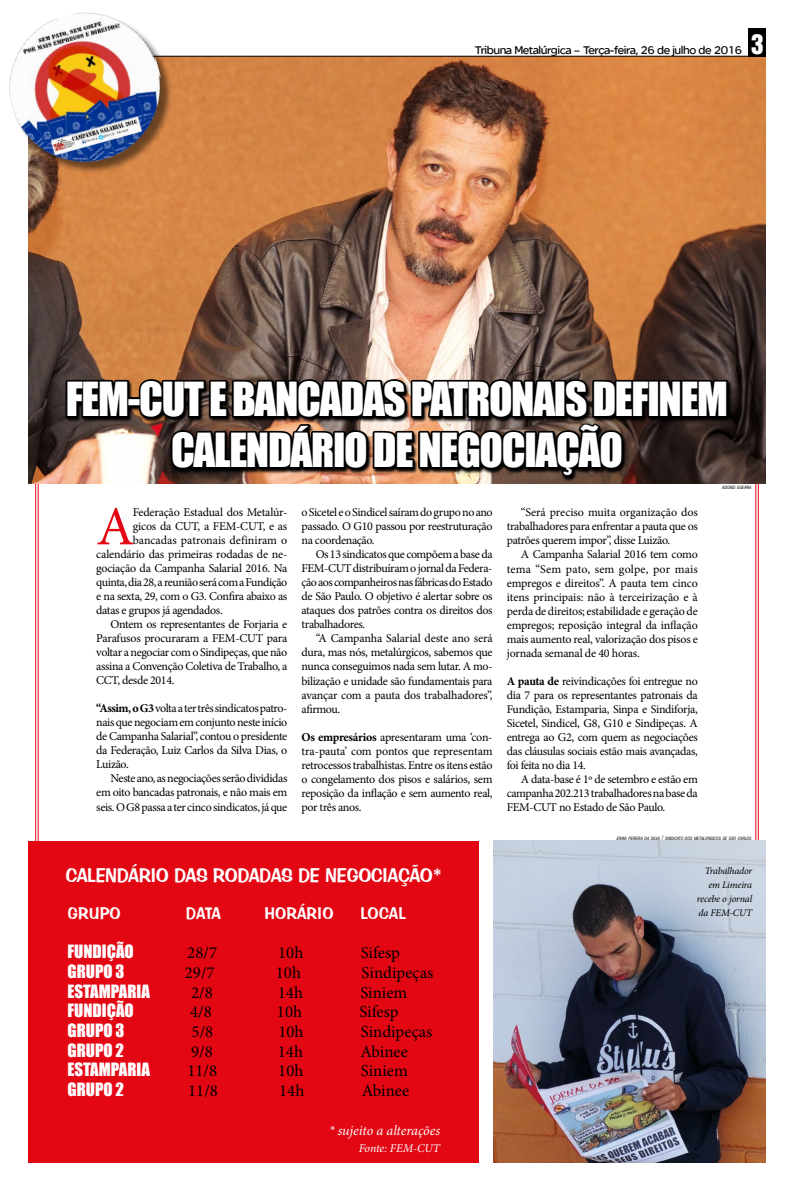
<style>
.page{position:relative;width:794px;height:1191px;background:#fff}
.page>*{position:absolute;margin:0;border:0;box-sizing:border-box;transform-origin:0 0}
.t1{font:55.1px "Minion Pro";color:#e30613}
.t2{font:43.1px/51px "Impact";letter-spacing:-.03em;color:#fff;text-align:center}
.t3{font:19.6px "Impress BT";letter-spacing:-.03em;color:#fff}
.t4{font:16.8px "Minion Pro";color:#000}
.t5{font:16.8px "Impact";letter-spacing:-.02em;color:#fff}
.t6{font:16.8px "Impress BT";color:#fff}
.t7{font:italic 14px "Minion Pro";letter-spacing:-.01em;color:#fff}
.t8{font:12px/14px "Minion Pro";letter-spacing:-.03em;color:#000;text-align:justify}
.t9{font:12px "SE Optimist Semi";letter-spacing:-.04em;color:#000}
.t10{font:12px "Minion Pro";color:#000}
.t11{font:italic 11.8px "Minion Pro";letter-spacing:-.005em;color:#fff}
.t12{font:italic 10px/14px "Minion Pro";letter-spacing:-.015em;color:#000;text-align:right}
.t13{font:italic condensed 4.4px "Swiss 721 BT";color:#000}
.s1{font-family:"Helvetica Inserat";font-size:25px;color:#fff}
.s2{font-weight:700}
.s3{font-size:6.2px}
</style>
<div class="page">
<hr style="left:38px;top:427px;width:1px;height:494px;background:#e30613">
<hr style="left:35px;top:427px;width:1px;height:494px;background:#e30613">
<hr style="left:758px;top:427px;width:1px;height:494px;background:#e30613">
<hr style="left:755px;top:427px;width:1px;height:494px;background:#e30613">
<div style="left:28px;top:841px;width:451px;height:321px;background:#e30613"></div>
<img style="left:28px;top:57px;width:737px;height:426px">
<hr style="left:28px;top:56px;width:738px;height:1px;background:#000">
<div style="left:749px;top:28px;width:17px;height:29px;background:#000"></div>
<svg style="left:64px;top:380px;width:668px;height:102px;background:#99725d"></svg>
<svg style="left:64px;top:334px;width:666px;height:145px;background:#4b3a30"></svg>
<img style="left:9px;top:12px;width:170px;height:169px">
<img style="left:493px;top:840px;width:272px;height:322px">
<p class="t9" style="left:475px;top:43px;width:290px">Tribuna Metalúrgica – Terça-feira, 26 de julho de 2016 <span class="s1">3</span></p>
<h2 class="t2" style="left:66px;top:372px;width:664px">FEM-CUT E BANCADAS PATRONAIS DEFINEM<br>CALENDÁRIO DE NEGOCIAÇÃO</h2>
<h1 class="t1" style="left:96px;top:490px;width:40px">A</h1>
<p class="t8" style="left:133px;top:505px;width:156px">Federação Estadual dos Metalúr-</p>
<p class="t13" style="left:722px;top:485px;width:31px">ADONIS GUERRA</p>
<p class="t8" style="left:301px;top:505px;width:193px">o Sicetel e o Sindicel saíram do grupo no ano passado. O G10 passou por reestruturação na coordenação.</p>
<p class="t8" style="left:301px;top:547px;width:193px;text-indent:14px">Os 13 sindicatos que compõem a base da FEM-CUT distribuíram o jornal da Federa&shy;ção aos companheiros nas fábricas do Estado de São Paulo. O objetivo é alertar sobre os ataques dos patrões contra os direitos dos trabalhadores.</p>
<p class="t8" style="left:301px;top:631px;width:193px;text-indent:14px">“A Campanha Salarial deste ano será dura, mas nós, metalúrgicos, sabemos que nunca conseguimos nada sem lutar. A mo&shy;bilização e unidade são fundamentais para avançar com a pauta dos trabalhadores”, afirmou.</p>
<p class="t8" style="left:301px;top:729px;width:193px"><span class="s2">Os empresários</span> apresentaram uma ‘con&shy;tra-pauta’ com pontos que representam retrocessos trabalhistas. Entre os itens estão o congelamento dos pisos e salários, sem reposição da inflação e sem aumento real, por três anos.</p>
<p class="t8" style="left:507px;top:505px;width:193px;text-indent:14px">“Será preciso muita organização dos trabalhadores para enfrentar a pauta que os patrões querem impor”, disse Luizão.</p>
<p class="t8" style="left:507px;top:548px;width:193px;text-indent:14px">A Campanha Salarial 2016 tem como tema “Sem pato, sem golpe, por mais empregos e direitos”. A pauta tem cinco itens principais: não à terceirização e à perda de direitos; estabilidade e geração de empregos; reposição integral da inflação mais aumento real, valorização dos pisos e jornada semanal de 40 horas.</p>
<p class="t8" style="left:507px;top:674px;width:193px"><span class="s2">A pauta de</span> reivindicações foi entregue no dia 7 para os representantes patronais da Fundição, Estamparia, Sinpa e Sindiforja, Sicetel, Sindicel, G8, G10 e Sindipeças. A entrega ao G2, com quem as negociações das cláusulas sociais estão mais avançadas, foi feita no dia 14.</p>
<p class="t8" style="left:507px;top:772px;width:193px;text-indent:14px">A data-base é 1º de setembro e estão em campanha 202.213 trabalhadores na base da FEM-CUT no Estado de São Paulo.</p>
<p class="t8" style="left:133px;top:519px;width:156px">gicos da CUT, a FEM-CUT, e as</p>
<p class="t10" style="left:133px;top:532px;width:156px">bancadas patronais definiram o</p>
<p class="t8" style="left:96px;top:547px;width:193px">calendário das primeiras rodadas de ne-</p>
<p class="t8" style="left:96px;top:561px;width:192px">gociação da Campanha Salarial 2016. Na</p>
<p class="t8" style="left:96px;top:575px;width:193px">quinta, dia 28, a reunião será com a Fundição</p>
<p class="t8" style="left:96px;top:589px;width:193px">e na sexta, 29, com o G3. Confira abaixo as</p>
<p class="t8" style="left:96px;top:603px;width:128px">datas e grupos já agendados.</p>
<p class="t8" style="left:110px;top:617px;width:178px">Ontem os representantes de Forjaria e</p>
<p class="t8" style="left:96px;top:631px;width:192px">Parafusos procuraram a FEM-CUT para</p>
<p class="t8" style="left:96px;top:645px;width:192px">voltar a negociar com o Sindipeças, que não</p>
<p class="t8" style="left:96px;top:659px;width:193px">assina a Convenção Coletiva de Trabalho, a</p>
<p class="t8" style="left:96px;top:673px;width:80px">CCT, desde 2014.</p>
<p class="t8" style="left:96px;top:701px;width:193px"><span class="s2">“Assim, o G3</span> volta a ter três sindicatos patro&shy;nais que negociam em conjunto neste início de Campanha Salarial”, contou o presidente da Federação, Luiz Carlos da Silva Dias, o Luizão.</p>
<p class="t8" style="left:96px;top:771px;width:193px;text-indent:14px">Neste ano, as negociações serão divididas em oito bancadas patronais, e não mais em seis. O G8 passa a ter cinco sindicatos, já que</p>
<h3 class="t3" style="left:65px;top:863px;width:52px">CALENDÁRIO</h3>
<h3 class="t3" style="left:174px;top:863px;width:12px">DAS</h3>
<h3 class="t3" style="left:213px;top:863px;width:13px">RODADAS</h3>
<h3 class="t3" style="left:298px;top:863px;width:95px">DE NEGOCIAÇÃO</h3>
<h3 class="t3" style="left:432px;top:863px;width:11px">*</h3>
<h3 class="t6" style="left:67px;top:903px;width:44px">GRUPO</h3>
<h3 class="t6" style="left:186px;top:903px;width:37px">DATA</h3>
<h3 class="t6" style="left:264px;top:903px;width:11px">HORÁRIO</h3>
<h3 class="t6" style="left:361px;top:903px;width:38px">LOCAL</h3>
<h3 class="t5" style="left:67px;top:938px;width:17px">FUNDIÇÃO</h3>
<h3 class="t4" style="left:187px;top:941px;width:31px">28/7</h3>
<h3 class="t4" style="left:278px;top:941px;width:27px">10h</h3>
<h3 class="t4" style="left:361px;top:941px;width:41px">Sifesp</h3>
<h3 class="t5" style="left:67px;top:958px;width:10px">GRUPO</h3>
<h3 class="t5" style="left:116px;top:958px;width:10px">3</h3>
<h3 class="t4" style="left:185px;top:961px;width:31px">29/7</h3>
<h3 class="t4" style="left:276px;top:961px;width:27px">10h</h3>
<h3 class="t4" style="left:361px;top:961px;width:73px">Sindipeças</h3>
<h3 class="t5" style="left:67px;top:978px;width:33px">ES TAMPARIA</h3>
<h3 class="t4" style="left:191px;top:981px;width:23px">2/8</h3>
<h3 class="t4" style="left:278px;top:981px;width:27px">14h</h3>
<h3 class="t4" style="left:360px;top:981px;width:49px">Siniem</h3>
<h3 class="t5" style="left:67px;top:997px;width:17px">FUNDIÇÃO</h3>
<h3 class="t4" style="left:190px;top:1000px;width:23px">4/8</h3>
<h3 class="t4" style="left:277px;top:1000px;width:27px">10h</h3>
<h3 class="t4" style="left:359px;top:1000px;width:41px">Sifesp</h3>
<h3 class="t5" style="left:67px;top:1017px;width:10px">GRUPO</h3>
<h3 class="t5" style="left:116px;top:1017px;width:10px">3</h3>
<h3 class="t4" style="left:192px;top:1020px;width:23px">5/8</h3>
<h3 class="t4" style="left:278px;top:1020px;width:27px">10h</h3>
<h3 class="t4" style="left:361px;top:1020px;width:73px">Sindipeças</h3>
<h3 class="t5" style="left:67px;top:1037px;width:10px">GRUPO</h3>
<h3 class="t5" style="left:116px;top:1037px;width:10px">2</h3>
<h3 class="t4" style="left:191px;top:1040px;width:23px">9/8</h3>
<h3 class="t4" style="left:278px;top:1040px;width:27px">14h</h3>
<h3 class="t4" style="left:360px;top:1040px;width:49px">Abinee</h3>
<h3 class="t5" style="left:67px;top:1056px;width:33px">ES TAMPARIA</h3>
<h3 class="t4" style="left:187px;top:1059px;width:31px">11/8</h3>
<h3 class="t4" style="left:278px;top:1059px;width:27px">10h</h3>
<h3 class="t4" style="left:361px;top:1059px;width:49px">Siniem</h3>
<h3 class="t5" style="left:67px;top:1076px;width:10px">GRUPO</h3>
<h3 class="t5" style="left:116px;top:1076px;width:10px">2</h3>
<h3 class="t4" style="left:188px;top:1079px;width:31px">11/8</h3>
<h3 class="t4" style="left:279px;top:1079px;width:27px">14h</h3>
<h3 class="t4" style="left:362px;top:1079px;width:49px">Abinee</h3>
<p class="t7" style="left:329px;top:1121px;width:113px">* sujeito a alterações</p>
<p class="t11" style="left:359px;top:1140px;width:83px">Fonte: FEM-CUT</p>
<p class="t13" style="left:617px;top:835px;width:136px">ERIKA PEREIRA DA SILVA <span class="s3">/</span> SINDICATO DOS METALÚRGICOS DE SÃO CARLOS</p>
<p class="t12" style="left:697px;top:863px;width:57px">Trabalhador em Limeira recebe o jornal da FEM-CUT</p>
</div>
